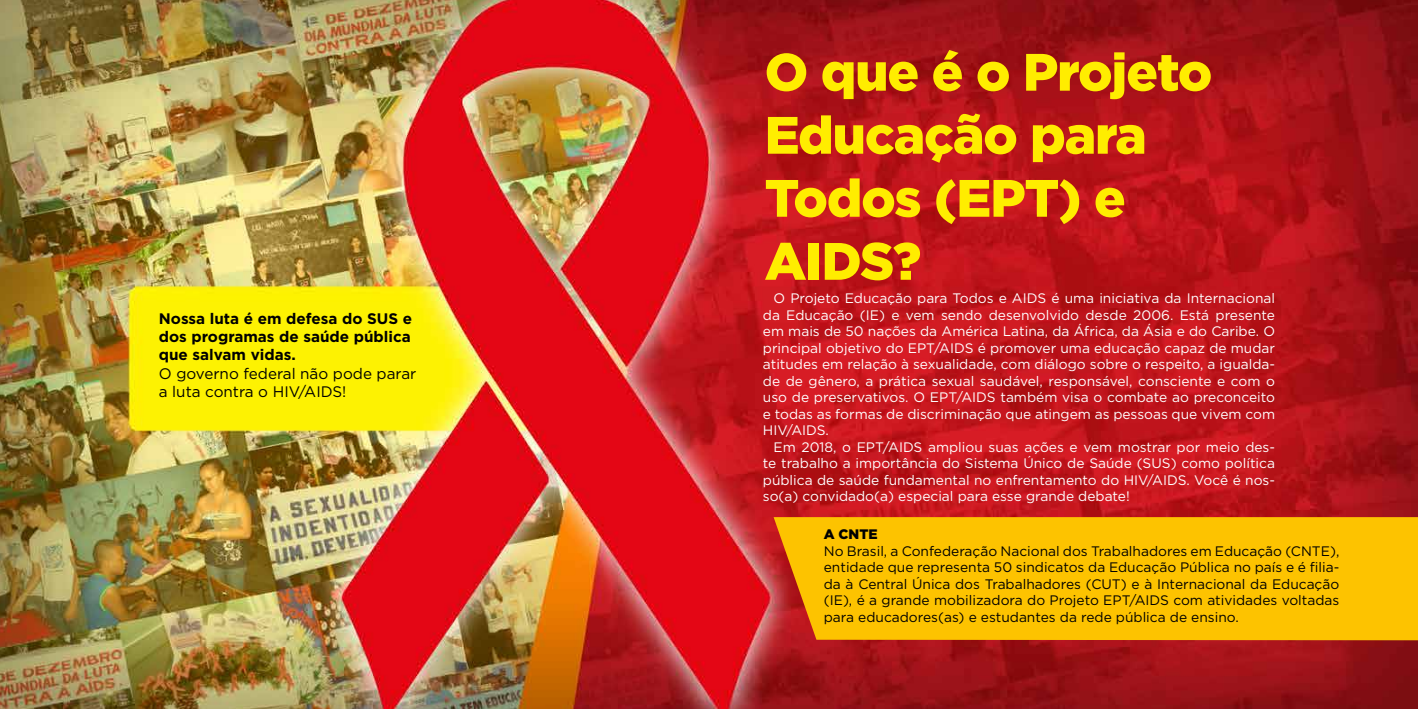
<style>
.page{position:relative;width:1418px;height:709px;background:#fff}
.page>*{position:absolute;margin:0;border:0;box-sizing:border-box;transform-origin:0 0}
.t1{font:900 52.5px/63px "Gotham";letter-spacing:-.02em;color:#ffed00}
.t2{font:700 15.25px/18.2px "Gotham";color:#000;text-align:justify}
.t3{font:15.25px/18.2px "Gotham";color:#000}
.t4{font:13.75px/16.5px "Gotham";color:#fff;text-align:justify}
.t5{font:13.75px/16.5px "Gotham";color:#000;text-align:justify}
.t6{font:900 13.75px "Gotham";color:#000}
</style>
<div class="page">
<img style="left:0;top:0;width:1417px;height:709px">
<div style="left:773px;top:517px;width:644px;height:123px;background:#fdc300"></div>
<p class="t2" style="left:159px;top:309px;width:255px">Nossa luta é em defesa do SUS e dos programas de saúde pública que salvam vidas.</p>
<p class="t3" style="left:159px;top:364px;width:259px">O governo federal não pode parar a luta contra o HIV/AIDS!</p>
<h1 class="t1" style="left:764px;top:40px;width:449px">O que é o Projeto<br>Educação para<br>Todos (EPT) e<br>AIDS?</h1>
<p class="t4" style="left:763px;top:290px;width:513px;text-indent:11px">O Projeto Educação para Todos e AIDS é uma iniciativa da Internacional da Educação (IE) e vem sendo desenvolvido desde 2006. Está presente em mais de 50 nações da América Latina, da África, da Ásia e do Caribe. O principal objetivo do EPT/AIDS é promover uma educação capaz de mudar atitudes em relação à sexualidade, com diálogo sobre o respeito, a igualda&shy;de de gênero, a prática sexual saudável, responsável, consciente e com o uso de preservativos. O EPT/AIDS também visa o combate ao preconceito e todas as formas de discriminação que atingem as pessoas que vivem com HIV/AIDS.</p>
<p class="t4" style="left:763px;top:438px;width:513px;text-indent:11px">Em 2018, o EPT/AIDS ampliou suas ações e vem mostrar por meio des&shy;te trabalho a importância do Sistema Único de Saúde (SUS) como política pública de saúde fundamental no enfrentamento do HIV/AIDS. Você é nos&shy;so(a) convidado(a) especial para esse grande debate!</p>
<p class="t6" style="left:823px;top:525px;width:55px">A CNTE</p>
<p class="t5" style="left:823px;top:542px;width:517px">No Brasil, a Confederação Nacional dos Trabalhadores em Educação (CNTE), entidade que representa 50 sindicatos da Educação Pública no país e é filia&shy;da à Central Única dos Trabalhadores (CUT) e à Internacional da Educação (IE), é a grande mobilizadora do Projeto EPT/AIDS com atividades voltadas para educadores(as) e estudantes da rede pública de ensino.</p>
</div>
